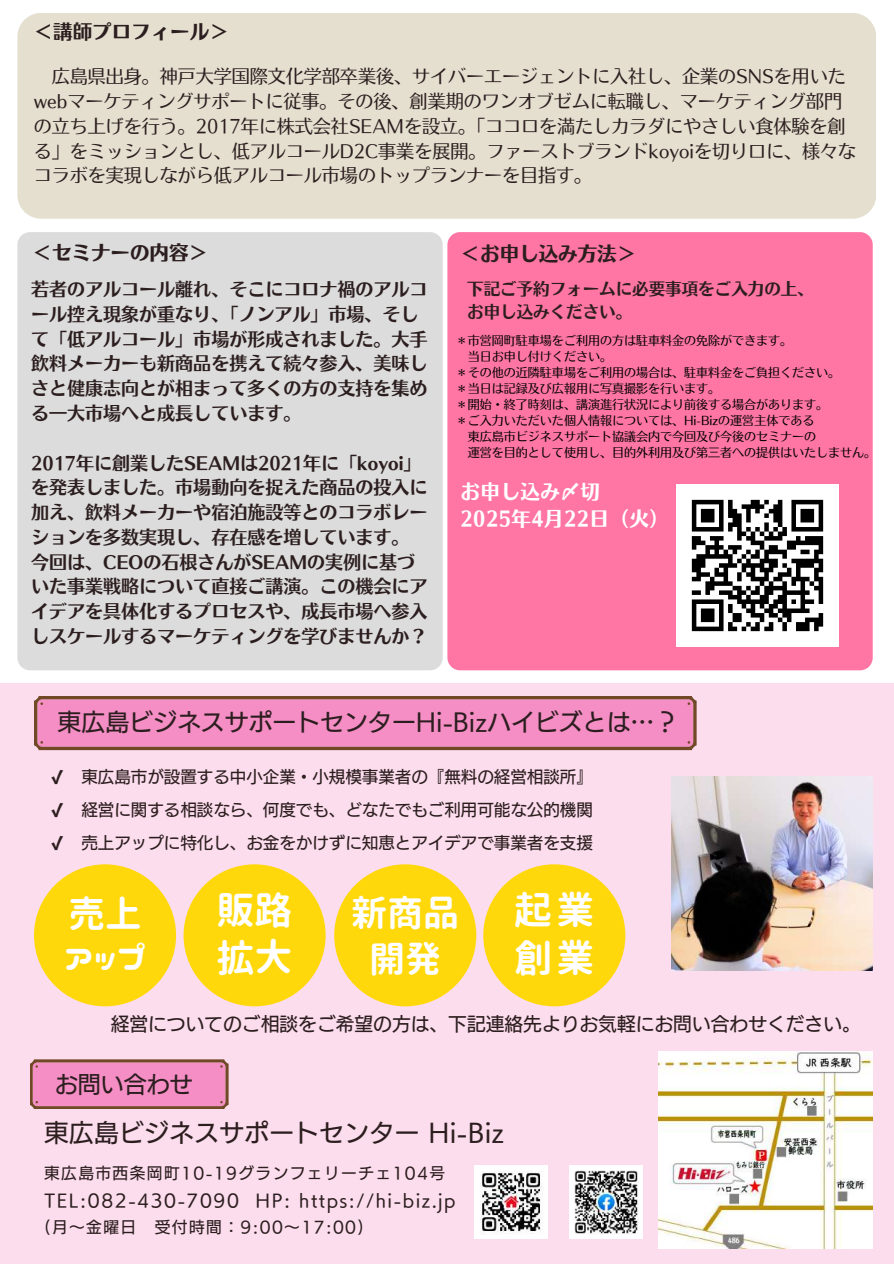
<style>
.page{position:relative;width:894px;height:1264px;background:#fff}
.page>*{position:absolute;margin:0;border:0;box-sizing:border-box;transform-origin:0 0}
.t1{font:38.1px/48.3px "Nico Moji";letter-spacing:.055em;color:#fff}
.t2{font:36.6px/42.8px "Nico Moji";color:#fff}
.t3{font:36px/46.2px "Nico Moji";color:#fff;text-align:center}
.t4{font:24.75px "Canva UD Kakugo Large Pr 6 N M";letter-spacing:.015em;color:#2c1e1f}
.t5{font:23.85px "Canva UD Kakugo Large Pr 6 N M";color:#2c1e1f}
.t6{font:23.1px "Canva UD Kakugo Large Pr 6 N M";color:#2c1e1f}
.t7{font:19.5px "Nud Motoya Aporo Std W6";color:#2c1e1f}
.t8{font:19.5px/27px "Nud Motoya Aporo Std W6";letter-spacing:.025em;color:#fff}
.t9{font:18.75px "Canva UD Kakugo Large Pr 6 N M";color:#2c1e1f}
.t10{font:18px/24.8px "Nud Motoya Aporo Std W5";color:#2c1e1f}
.t11{font:18px/24.8px "Nud Motoya Aporo Std W3";color:#2c1e1f}
.t12{font:17.25px "Canva UD Kakugo Large Pr 6 N M";letter-spacing:.09em;color:#2c1e1f}
.t13{font:16.5px "Canva UD Kakugo Large Pr 6 N M";color:#2c1e1f}
.t14{font:16.5px/22.5px "Nud Motoya Aporo Std W5";color:#2c1e1f}
.t15{font:15.75px "Canva UD Kakugo Large Pr 6 N M";letter-spacing:.09em;color:#2c1e1f}
.t16{font:12px "Nud Motoya Aporo Std W3";color:#000}
.s1{font-family:"Wen Quan Yi Micro Hei"}
</style>
<div class="page">
<div style="left:0;top:683px;width:893px;height:580px;background:#fcdded"></div>
<img style="left:474px;top:1165px;width:73px;height:73px">
<img style="left:569px;top:1165px;width:73px;height:73px">
<svg style="left:30px;top:1059px;width:198px;height:50px;background:#e285af"></svg>
<div style="left:34px;top:864px;width:142px;height:142px;background:#ffd80c;border-radius:50%"></div>
<div style="left:183px;top:864px;width:142px;height:142px;background:#ffd80c;border-radius:50%"></div>
<div style="left:483px;top:864px;width:142px;height:142px;background:#ffd80c;border-radius:50%"></div>
<div style="left:334px;top:864px;width:142px;height:142px;background:#ffd80c;border-radius:50%"></div>
<svg style="left:34px;top:696px;width:662px;height:54px;background:#e385b0"></svg>
<img style="left:658px;top:1051px;width:214px;height:197px">
<img style="left:671px;top:776px;width:201px;height:194px">
<div style="left:17px;top:13px;width:859px;height:206px;background:#e4dfcf;border-radius:24px"></div>
<div style="left:17px;top:232px;width:425px;height:438px;background:#d9d9d9;border-radius:13px"></div>
<div style="left:447px;top:232px;width:425px;height:438px;background:#ff75a3;border-radius:13px"></div>
<img style="left:676px;top:484px;width:161px;height:162px">
<p class="t7" style="left:34px;top:21px;width:196px">＜講師プロフィール＞</p>
<p class="t11" style="left:34px;top:64px;width:823px;text-indent:18px">広島県出身。神戸大学国際文化学部卒業後、サイバーエージェントに入社し、企業のSNSを用いたwebマーケティングサポートに従事。その後、創業期のワンオブゼムに転職し、マーケティング部門の立ち上げを行う。2017年に株式会社SEAMを設立。「ココロを満たしカラダにやさしい食体験を創る」をミッションとし、低アルコールD2C事業を展開。ファーストブランドkoyoiを切り口に、様々なコラボを実現しながら低アルコール市場のトップランナーを目指す。</p>
<p class="t7" style="left:33px;top:243px;width:177px">＜セミナーの内容＞</p>
<p class="t10" style="left:31px;top:277px;width:398px">若者のアルコール離れ、そこにコロナ禍のアルコール控え現象が重なり、「ノンアル」市場、そして「低アルコール」市場が形成されました。大手飲料メーカーも新商品を携えて続々参入、美味しさと健康志向とが相まって多くの方の支持を集める一大市場へと成長しています。</p>
<p class="t10" style="left:31px;top:450px;width:398px">2017年に創業したSEAMは2021年に「koyoi」を発表しました。市場動向を捉えた商品の投入に加え、飲料メーカーや宿泊施設等とのコラボレーションを多数実現し、存在感を増しています。今回は、CEOの石根さんがSEAMの実例に基づいた事業戦略について直接ご講演。この機会にアイデアを具体化するプロセスや、成長市場へ参入しスケールするマーケティングを学びませんか？</p>
<p class="t7" style="left:460px;top:244px;width:177px">＜お申し込み方法＞</p>
<p class="t14" style="left:467px;top:277px;width:348px">下記ご予約フォームに必要事項をご入力の上、お申し込みください。</p>
<p class="t16" style="left:456px;top:334px;width:338px">＊市営岡町駐車場をご利用の方は駐車料金の免除ができます。</p>
<p class="t16" style="left:468px;top:350px;width:146px">当日お申し付けください。</p>
<p class="t16" style="left:456px;top:366px;width:386px">＊その他の近隣駐車場をご利用の場合は、駐車料金をご負担ください。</p>
<p class="t16" style="left:456px;top:382px;width:266px">＊当日は記録及び広報用に写真撮影を行います。</p>
<p class="t16" style="left:456px;top:398px;width:374px">＊開始・終了時刻は、講演進行状況により前後する場合があります。</p>
<p class="t16" style="left:456px;top:414px;width:360px">＊ご入力いただいた個人情報については、Hi-Bizの運営主体である</p>
<p class="t16" style="left:468px;top:430px;width:350px">東広島市ビジネスサポート協議会内で今回及び今後のセミナーの</p>
<p class="t16" style="left:468px;top:446px;width:410px">運営を目的として使用し、目的外利用及び第三者への提供はいたしません。</p>
<p class="t8" style="left:460px;top:478px;width:210px">お申し込み〆切<br>2025年4月 22日（火）</p>
<h3 class="t5" style="left:58px;top:710px;width:622px">東広島ビジネスサポートセンターHi-Bizハイビズとは…？</h3>
<p class="t13" style="left:48px;top:769px;width:546px"><span class="s1">✔</span> 東広島市が設置する中小企業・小規模事業者の『無料の経営相談所』</p>
<p class="t13" style="left:48px;top:801px;width:546px"><span class="s1">✔</span> 経営に関する相談なら、何度でも、どなたでもご利用可能な公的機関</p>
<p class="t13" style="left:48px;top:834px;width:546px"><span class="s1">✔</span> 売上アップに特化し、お金をかけずに知恵とアイデアで事業者を支援</p>
<h2 class="t2" style="left:64px;top:892px;width:83px">売上アップ</h2>
<h1 class="t1" style="left:216px;top:886px;width:78px">販路拡大</h1>
<h3 class="t3" style="left:351px;top:889px;width:109px">新商品開発</h3>
<h1 class="t1" style="left:514px;top:886px;width:82px">起業創業</h1>
<p class="t9" style="left:111px;top:1014px;width:751px">経営についてのご相談をご希望の方は、下記連絡先よりお気軽にお問い合わせください。</p>
<p class="t6" style="left:55px;top:1072px;width:140px">お問い合わせ</p>
<h3 class="t4" style="left:44px;top:1120px;width:461px">東広島ビジネスサポートセンター Hi-Biz</h3>
<p class="t15" style="left:44px;top:1165px;width:402px">東広島市西条岡町10-19グランフェリーチェ104号</p>
<p class="t12" style="left:44px;top:1191px;width:413px">TEL:082-430-7090 HP: https://hi-biz.jp</p>
<p class="t15" style="left:44px;top:1219px;width:89px">(月～金曜日</p>
<p class="t15" style="left:155px;top:1219px;width:211px">受付時間：9:00～17:00)</p>
</div>
